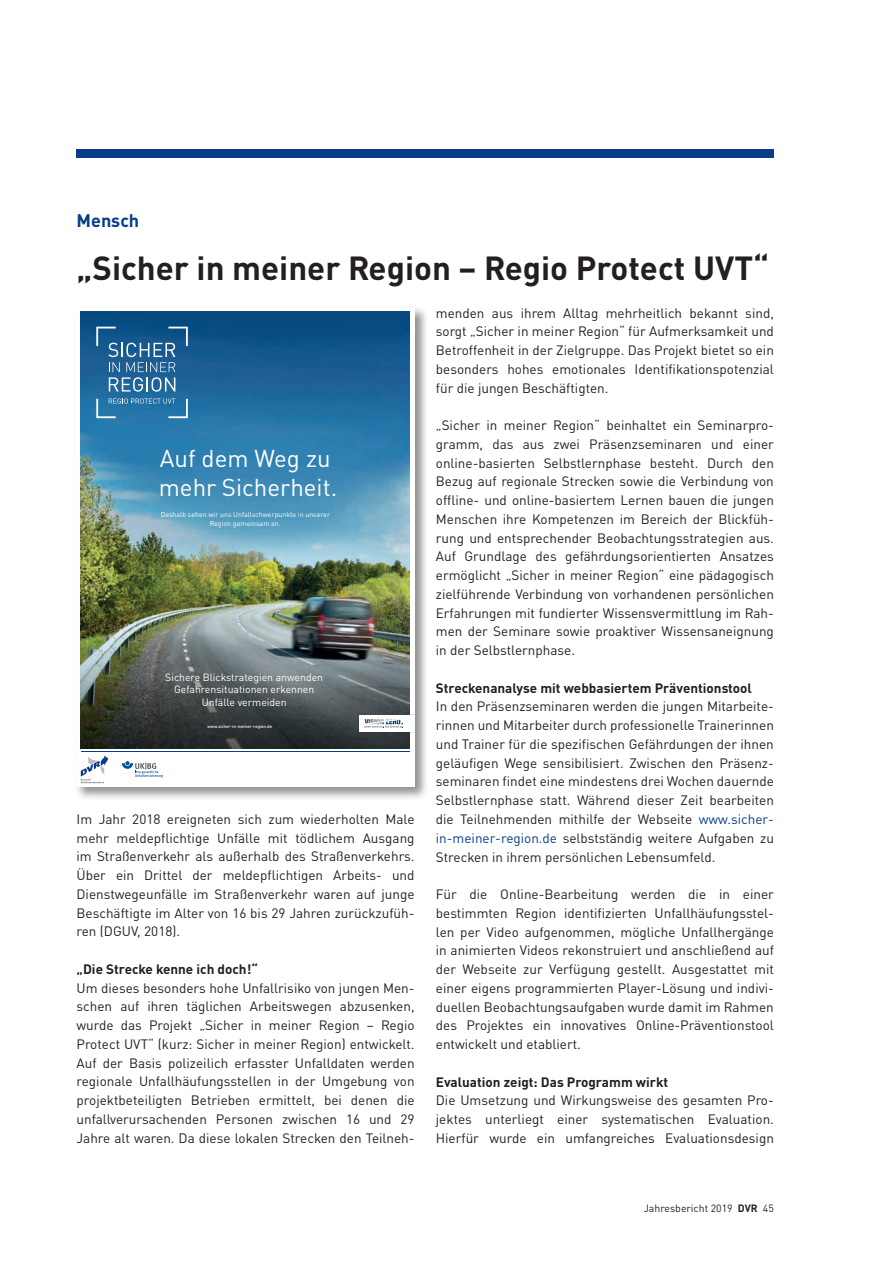
<style>
.page{position:relative;width:893px;height:1263px;background:#fff}
.page>*{position:absolute;margin:0;border:0;box-sizing:border-box;transform-origin:0 0}
.t1{font:700 33px "DINOT";color:#231f20}
.t2{font:24px/28.8px "DIN Pro";color:#fff}
.t3{font:700 18px "DINOT";color:#083e89}
.t4{font:13.5px/18.8px "DINOT";color:#231f20;text-align:justify}
.t5{font:700 13.5px "DINOT";color:#231f20}
.t6{font:10.5px/12.6px "DIN Pro";color:#fff;text-align:center}
.t7{font:10.5px "DINOT";color:#231f20}
.t8{font:7.05px/8.4px "DIN Pro";color:#fff;text-align:center}
.t9{font:500 4.35px "DIN Pro";color:#fff}
.s1{color:#083e89}
.s2{font-weight:700}
</style>
<div class="page">
<div style="left:77px;top:149px;width:697px;height:8px;background:#083e89"></div>
<div style="left:74px;top:306px;width:355px;height:495px;background:#231f20;opacity:.5"></div>
<div style="left:77px;top:308px;width:338px;height:478px;background:#fff"></div>
<img style="left:81px;top:311px;width:329px;height:438px">
<svg style="left:96px;top:398px;width:92px;height:20px;background:#3c83b0"></svg>
<svg style="left:96px;top:327px;width:92px;height:65px;background:#3873a0"></svg>
<svg style="left:81px;top:755px;width:27px;height:28px"></svg>
<hr style="left:81px;top:750px;width:329px;height:1px;background:#083e89">
<div style="left:358px;top:714px;width:57px;height:19px;background:#231f20;opacity:.3"></div>
<div style="left:359px;top:715px;width:56px;height:17px;background:#fff"></div>
<svg style="left:365px;top:719px;width:38px;height:9px"></svg>
<svg style="left:122px;top:761px;width:41px;height:16px"></svg>
<h3 class="t3" style="left:77px;top:209px;width:64px">Mensch</h3>
<h1 class="t1" style="left:77px;top:247px;width:694px">„Sicher in meiner Region – Regio Protect UVT“</h1>
<h2 class="t2" style="left:159px;top:442px;width:180px">Auf dem Weg zu mehr Sicherheit.</h2>
<p class="t8" style="left:161px;top:510px;width:171px">Deshalb sehen wir uns Unfallschwerpunkte in unserer<br>Region gemeinsam an.</p>
<p class="t6" style="left:165px;top:670px;width:159px">Sichere Blickstrategien anwenden<br>Gefahrensituationen erkennen<br>Unfälle vermeiden</p>
<p class="t9" style="left:208px;top:723px;width:66px">www.sicher-in-meiner-region.de</p>
<p class="t4" style="left:77px;top:809px;width:340px">Im Jahr 2018 ereigneten sich zum wiederholten Male mehr meldepflichtige Unfälle mit tödlichem Ausgang im Straßenverkehr als außerhalb des Straßenverkehrs.<br>Über ein Drittel der meldepflichtigen Arbeits- und Dienstwegeunfälle im Straßenverkehr waren auf junge Beschäftigte im Alter von 16 bis 29 Jahren zurückzufüh&shy;ren (DGUV, 2018).</p>
<p class="t5" style="left:77px;top:960px;width:183px">„Die Strecke kenne ich doch!“</p>
<p class="t4" style="left:77px;top:978px;width:340px">Um dieses besonders hohe Unfallrisiko von jungen Men&shy;schen auf ihren täglichen Arbeitswegen abzusenken, wurde das Projekt „Sicher in meiner Region – Regio Protect UVT“ (kurz: Sicher in meiner Region) entwickelt.<br>Auf der Basis polizeilich erfasster Unfalldaten werden regionale Unfallhäufungsstellen in der Umgebung von projektbeteiligten Betrieben ermittelt, bei denen die unfallverursachenden Personen zwischen 16 und 29<br>Jahre alt waren. Da diese lokalen Strecken den Teilneh-</p>
<p class="t4" style="left:436px;top:303px;width:340px">menden aus ihrem Alltag mehrheitlich bekannt sind, sorgt „Sicher in meiner Region“ für Aufmerksamkeit und Betroffenheit in der Zielgruppe. Das Projekt bietet so ein besonders hohes emotionales Identifikationspotenzial für die jungen Beschäftigten.</p>
<p class="t4" style="left:436px;top:416px;width:340px">„Sicher in meiner Region“ beinhaltet ein Seminarpro&shy;gramm, das aus zwei Präsenzseminaren und einer online-basierten Selbstlernphase besteht. Durch den Bezug auf regionale Strecken sowie die Verbindung von offline- und online-basiertem Lernen bauen die jungen Menschen ihre Kompetenzen im Bereich der Blickfüh&shy;rung und entsprechender Beobachtungsstrategien aus.<br>Auf Grundlage des gefährdungsorientierten Ansatzes ermöglicht „Sicher in meiner Region“ eine pädagogisch zielführende Verbindung von vorhandenen persönlichen Erfahrungen mit fundierter Wissensvermittlung im Rah&shy;men der Seminare sowie proaktiver Wissensaneignung in der Selbstlernphase.</p>
<p class="t5" style="left:436px;top:679px;width:318px">Streckenanalyse mit webbasiertem Präventionstool</p>
<p class="t4" style="left:436px;top:697px;width:340px">In den Präsenzseminaren werden die jungen Mitarbeite&shy;rinnen und Mitarbeiter durch professionelle Trainerinnen und Trainer für die spezifischen Gefährdungen der ihnen geläufigen Wege sensibilisiert. Zwischen den Präsenz&shy;seminaren findet eine mindestens drei Wochen dauernde Selbstlernphase statt. Während dieser Zeit bearbeiten die Teilnehmenden mithilfe der Webseite <span class="s1">www.sicher&shy;in-meiner-region.de</span> selbstständig weitere Aufgaben zu Strecken in ihrem persönlichen Lebensumfeld.</p>
<p class="t4" style="left:436px;top:884px;width:340px">Für die Online-Bearbeitung werden die in einer bestimmten Region identifizierten Unfallhäufungsstel&shy;len per Video aufgenommen, mögliche Unfallhergänge in animierten Videos rekonstruiert und anschließend auf der Webseite zur Verfügung gestellt. Ausgestattet mit einer eigens programmierten Player-Lösung und indivi&shy;duellen Beobachtungsaufgaben wurde damit im Rahmen des Projektes ein innovatives Online-Präventionstool entwickelt und etabliert.</p>
<p class="t5" style="left:436px;top:1073px;width:234px">Evaluation zeigt: Das Programm wirkt</p>
<p class="t4" style="left:436px;top:1091px;width:340px">Die Umsetzung und Wirkungsweise des gesamten Pro&shy;jektes unterliegt einer systematischen Evaluation.<br>Hierfür wurde ein umfangreiches Evaluationsdesign</p>
<p class="t7" style="left:644px;top:1201px;width:132px">Jahresbericht 2019 <span class="s2">DVR</span> 45</p>
</div>
